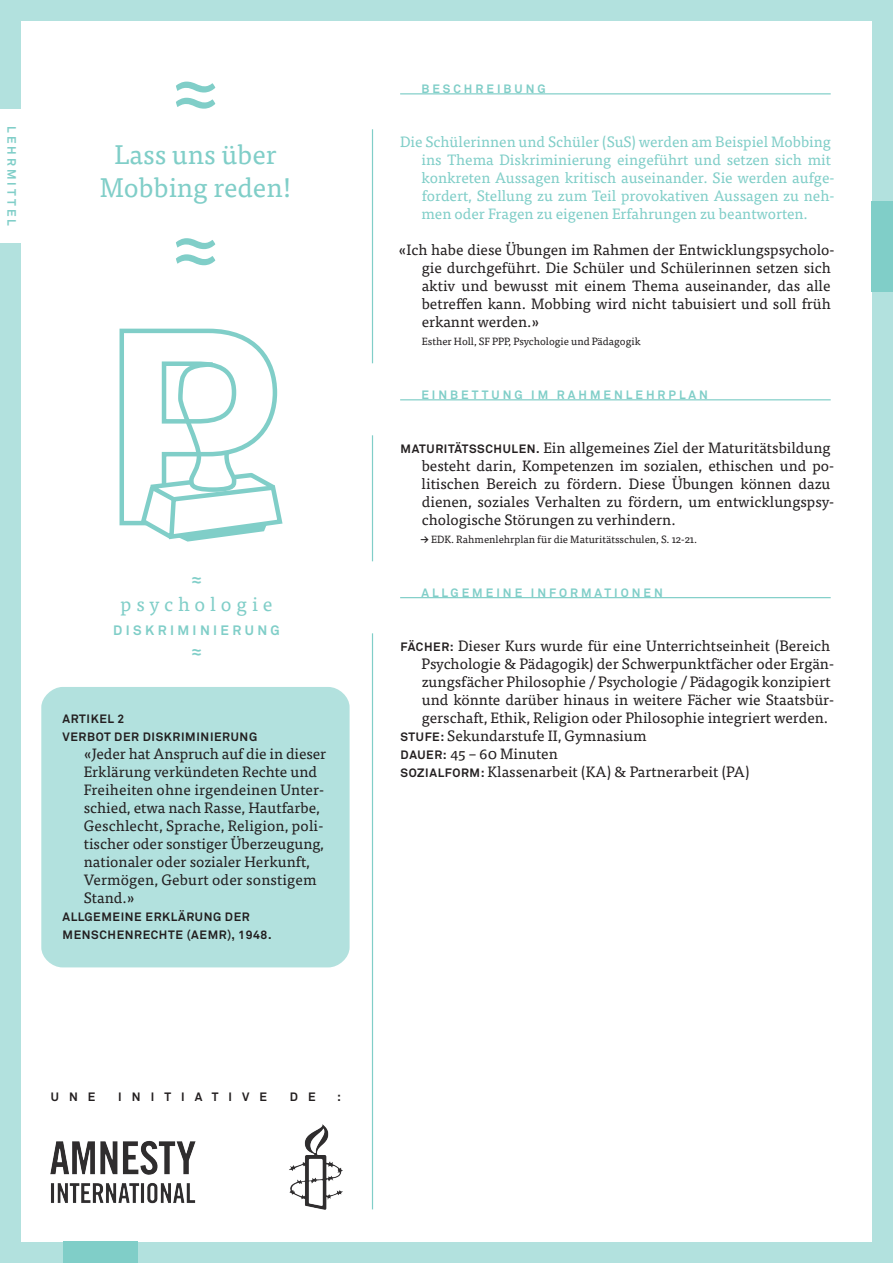
<style>
.page{position:relative;width:893px;height:1263px;background:#fff}
.page>*{position:absolute;margin:0;border:0;box-sizing:border-box;transform-origin:0 0}
.t1{font:27px "Tisa OT";color:#80cec8}
.t2{font:19.5px "Tisa OT";color:#80cec8}
.t3{font:500 19.5px "Tisa OT";color:#80cec8}
.tisa10-blocksatz-ein{font:15px/18px "Tisa OT";color:#231f20}
.text-tisa10-artikel{font:15px/18px "Tisa OT";color:#231f20}
.tisa10-text-farbig{font:15px/18px "Tisa OT";color:#80cec8}
.t4{font:700 13.5px "Akkurat Std";letter-spacing:.25em;color:#80cec8}
.text-tisa10-artikel-2{font:700 12px "Akkurat Std";letter-spacing:.05em;color:#231f20}
.akkurat-titel-farbig{font:700 12px "Akkurat Std";letter-spacing:.25em;color:#80cec8}
.text-tisa10-artikel-3{font:700 12px "Akkurat Std";letter-spacing:.84em;color:#231f20}
.tisa10-blocksatz-ein-2{font:10.5px "Tisa OT";color:#231f20}
.tisa10-ohneEinzug{font:10.5px "Tisa OT";color:#231f20}
.s1{font-family:"Akkurat Std";font-weight:700;font-size:12px}
.s2{font-family:"Akkurat Std";font-weight:700}
</style>
<div class="page">
<div style="left:872px;top:0;width:21px;height:1263px;background:#b2e1de"></div>
<div style="left:21px;top:1242px;width:851px;height:21px;background:#b2e1de"></div>
<div style="left:21px;top:0;width:851px;height:21px;background:#b2e1de"></div>
<svg style="left:176px;top:82px;width:39px;height:27px"></svg>
<svg style="left:176px;top:238px;width:39px;height:27px"></svg>
<hr style="left:372px;top:129px;width:1px;height:234px;background:#80cec8">
<hr style="left:372px;top:633px;width:1px;height:576px;background:#80cec8">
<hr style="left:372px;top:435px;width:1px;height:126px;background:#80cec8">
<div style="left:872px;top:201px;width:21px;height:90px;background:#80cec8"></div>
<div style="left:64px;top:1242px;width:74px;height:21px;background:#80cec8"></div>
<hr style="left:400px;top:93px;width:431px;height:1px;background:#80cec8">
<svg style="left:119px;top:328px;width:164px;height:214px"></svg>
<img style="left:50px;top:1124px;width:293px;height:86px">
<div style="left:0;top:244px;width:21px;height:1019px;background:#b2e1de"></div>
<div style="left:0;top:0;width:21px;height:109px;background:#b2e1de"></div>
<div style="left:41px;top:687px;width:309px;height:280px;background:#b2e1de;border-radius:21px"></div>
<hr style="left:400px;top:399px;width:431px;height:1px;background:#80cec8">
<hr style="left:400px;top:597px;width:431px;height:1px;background:#80cec8">
<p class="akkurat-titel-farbig" style="left:19px;top:126px;width:101px;rotate:90deg">LEHRMITTEL</p>
<p class="t1" style="left:114px;top:139px;width:164px">Lass uns über</p>
<p class="t1" style="left:100px;top:171px;width:193px">Mobbing reden!</p>
<p class="t3" style="left:191px;top:568px;width:13px">≈</p>
<p class="t2" style="left:121px;top:592px;width:153px">psychologie</p>
<p class="t4" style="left:113px;top:621px;width:168px">DISKRIMINIERUNG</p>
<p class="t3" style="left:191px;top:640px;width:13px">≈</p>
<p class="text-tisa10-artikel-2" style="left:63px;top:712px;width:63px">ARTIKEL 2</p>
<p class="text-tisa10-artikel-2" style="left:63px;top:730px;width:196px">VERBOT DER DISKRIMINIERUNG</p>
<p class="text-tisa10-artikel" style="left:84px;top:745px;width:244px">«Jeder hat Anspruch auf die in dieser Erklärung verkündeten Rechte und Freiheiten ohne irgendeinen Unter&shy;schied, etwa nach Rasse, Hautfarbe, Geschlecht, Sprache, Religion, poli&shy;tischer oder sonstiger Überzeugung, nationaler oder sozialer Herkunft, Vermögen, Geburt oder sonstigem Stand.»</p>
<p class="text-tisa10-artikel-2" style="left:63px;top:910px;width:189px">ALLGEMEINE ERKLÄRUNG DER</p>
<p class="text-tisa10-artikel-2" style="left:63px;top:928px;width:210px">MENSCHENRECHTE (AEMR), 1948.</p>
<p class="akkurat-titel-farbig" style="left:421px;top:82px;width:126px">BESCHREIBUNG</p>
<p class="tisa10-text-farbig" style="left:421px;top:133px;width:414px;text-indent:-21px">Die Schülerinnen und Schüler (SuS) werden am Beispiel Mobbing ins Thema Diskriminierung eingeführt und setzen sich mit konkreten Aussagen kritisch auseinander. Sie werden aufge&shy;fordert, Stellung zu zum Teil provokativen Aussagen zu neh&shy;men oder Fragen zu eigenen Erfahrungen zu beantworten.</p>
<p class="tisa10-blocksatz-ein" style="left:422px;top:241px;width:414px;text-indent:-23px">«Ich habe diese Übungen im Rahmen der Entwicklungspsycholo&shy;gie durchgeführt. Die Schüler und Schülerinnen setzen sich aktiv und bewusst mit einem Thema auseinander, das alle betreffen kann. Mobbing wird nicht tabuisiert und soll früh erkannt werden.»</p>
<p class="tisa10-ohneEinzug" style="left:422px;top:335px;width:220px">Esther Holl, SF PPP, Psychologie und Pädagogik</p>
<p class="akkurat-titel-farbig" style="left:421px;top:388px;width:288px">EINBETTUNG IM RAHMENLEHRPLAN</p>
<p class="tisa10-blocksatz-ein" style="left:422px;top:439px;width:414px;text-indent:-21px"><span class="s1">MATURITÄTSSCHULEN.</span> Ein allgemeines Ziel der Maturitätsbildung besteht darin, Kompetenzen im sozialen, ethischen und po&shy;litischen Bereich zu fördern. Diese Übungen können dazu dienen, soziales Verhalten zu fördern, um entwicklungspsy&shy;chologische Störungen zu verhindern.</p>
<p class="tisa10-blocksatz-ein-2" style="left:421px;top:533px;width:278px"><span class="s2">→</span> EDK. Rahmenlehrplan für die Maturitätsschulen, S. 12-21.</p>
<p class="akkurat-titel-farbig" style="left:421px;top:586px;width:243px">ALLGEMEINE INFORMATIONEN</p>
<p class="tisa10-blocksatz-ein" style="left:421px;top:637px;width:414px;text-indent:-21px"><span class="s1">FÄCHER:</span> Dieser Kurs wurde für eine Unterrichtseinheit (Bereich Psychologie &amp; Pädagogik) der Schwerpunktfächer oder Ergän&shy;zungsfächer Philosophie / Psychologie / Pädagogik konzipiert und könnte darüber hinaus in weitere Fächer wie Staatsbür&shy;gerschaft, Ethik, Religion oder Philosophie integriert werden.</p>
<p class="tisa10-blocksatz-ein" style="left:401px;top:727px;width:247px"><span class="s1">STUFE:</span> Sekundarstufe II, Gymnasium</p>
<p class="tisa10-blocksatz-ein" style="left:401px;top:745px;width:159px"><span class="s1">DAUER:</span> 45 – 60 Minuten</p>
<p class="tisa10-blocksatz-ein" style="left:401px;top:763px;width:350px"><span class="s1">SOZIALFORM:</span> Klassenarbeit (KA) &amp; Partnerarbeit (PA)</p>
<p class="text-tisa10-artikel-2" style="left:51px;top:1090px;width:46px">UNE</p>
<p class="text-tisa10-artikel-3" style="left:118px;top:1090px;width:150px">INITIATIVE</p>
<p class="text-tisa10-artikel-2" style="left:290px;top:1090px;width:27px">D E</p>
<p class="text-tisa10-artikel-2" style="left:337px;top:1090px;width:5px">:</p>
</div>
